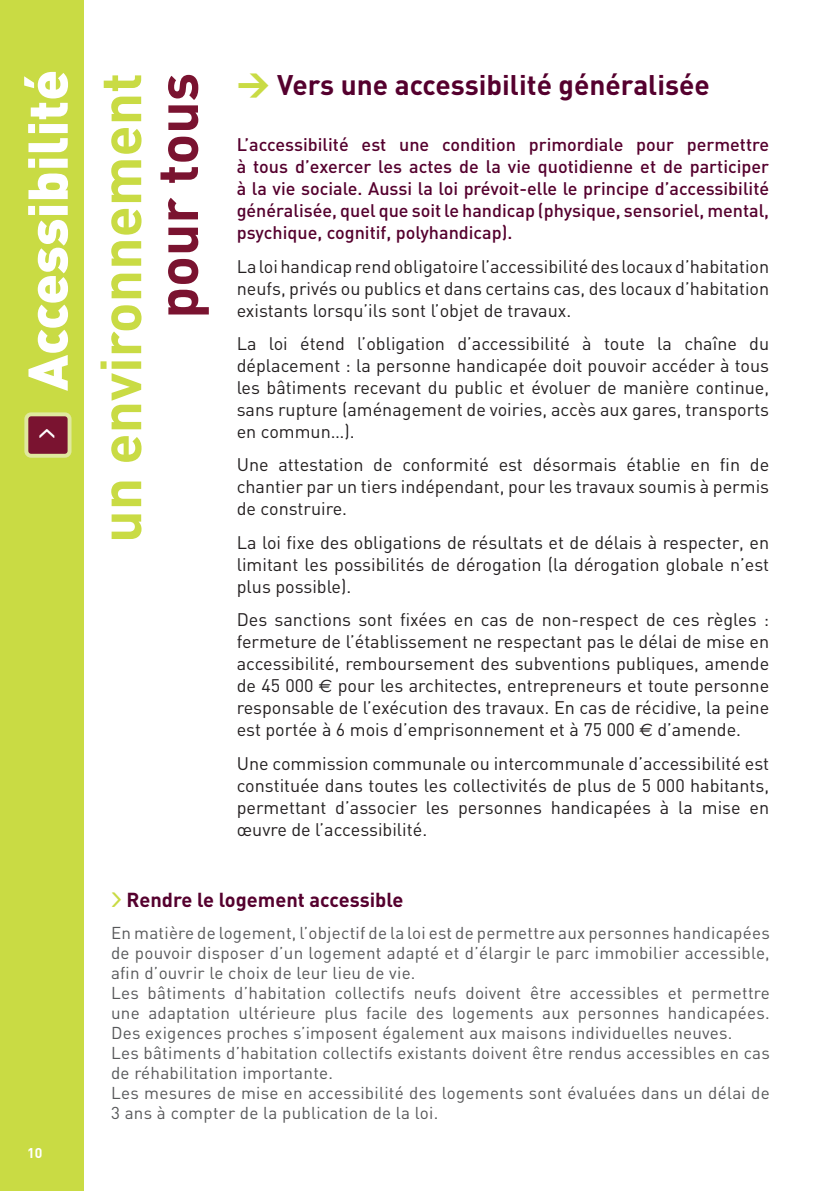
<style>
.page{position:relative;width:838px;height:1191px;background:#fff}
.page>*{position:absolute;margin:0;border:0;box-sizing:border-box;transform-origin:0 0}
.t1{font:700 56.8px "DIN";color:#c9db44}
.t2{font:700 56.8px "DIN";color:#7a1330}
.t3{font:900 55px "DIN";color:#fff}
.t4{font:700 28px "DIN";color:#55002e}
.t5{font:700 20.4px "Beta Sans";color:#fff}
.t6{font:700 20px "DIN";color:#55002e}
.t7{font:18px/22px "DIN";color:#231f20;text-align:justify}
.t8{font:500 18px/22px "DIN";color:#55002e;text-align:justify}
.t9{font:17px/20px "DIN";letter-spacing:.015em;color:#57585a}
.t10{font:700 14px "DIN";color:#fff}
.s1{font-weight:900;font-size:32px;color:#c9db44}
.s2{font-family:"Euro Sans"}
.s3{font-family:"Beta Sans";color:#c9db44}
</style>
<div class="page">
<div style="left:0;top:0;width:84px;height:1190px;background:#c9db44"></div>
<div style="left:26px;top:414px;width:43px;height:41px;background:#7a1330;border-radius:5px"></div>
<div style="left:24px;top:412px;width:47px;height:45px;border:4px solid #e0e99e;border-radius:5px"></div>
<h2 class="t3" style="left:28px;top:391px;width:322px;rotate:-90deg">Accessibilité</h2>
<p class="t5" style="left:40px;top:439px;width:12px;rotate:-90deg">&gt;</p>
<p class="t10" style="left:27px;top:1147px;width:17px">10</p>
<h1 class="t1" style="left:100px;top:542px;width:471px;rotate:-90deg">un environnement</h1>
<h1 class="t2" style="left:157px;top:318px;width:247px;rotate:-90deg">pour tous</h1>
<h3 class="t4" style="left:237px;top:75px;width:474px"><span class="s1">&gt;</span> Vers une accessibilité généralisée</h3>
<p class="t8" style="left:236px;top:135px;width:534px">L’accessibilité est une condition primordiale pour permettre à tous d’exercer les actes de la vie quotidienne et de participer à la vie sociale. Aussi la loi prévoit-elle le principe d’accessibilité généralisée, quel que soit le handicap (physique, sensoriel, mental, psychique, cognitif, polyhandicap).</p>
<p class="t7" style="left:236px;top:257px;width:534px">La loi handicap rend obligatoire l’accessibilité des locaux d’habitation neufs, privés ou publics et dans certains cas, des locaux d’habitation existants lorsqu’ils sont l’objet de travaux.</p>
<p class="t7" style="left:236px;top:334px;width:534px">La loi étend l’obligation d’accessibilité à toute la chaîne du déplacement : la personne handicapée doit pouvoir accéder à tous les bâtiments recevant du public et évoluer de manière continue, sans rupture (aménagement de voiries, accès aux gares, transports en commun…).</p>
<p class="t7" style="left:236px;top:455px;width:534px">Une attestation de conformité est désormais établie en fin de chantier par un tiers indépendant, pour les travaux soumis à permis de construire.</p>
<p class="t7" style="left:236px;top:533px;width:534px">La loi fixe des obligations de résultats et de délais à respecter, en limitant les possibilités de dérogation (la dérogation globale n’est plus possible).</p>
<p class="t7" style="left:236px;top:610px;width:534px">Des sanctions sont fixées en cas de non-respect de ces règles : fermeture de l’établissement ne respectant pas le délai de mise en accessibilité, remboursement des subventions publiques, amende de 45 000 <span class="s2">€</span> pour les architectes, entrepreneurs et toute personne responsable de l’exécution des travaux. En cas de récidive, la peine est portée à 6 mois d’emprisonnement et à 75 000 <span class="s2">€</span> d’amende.</p>
<p class="t7" style="left:236px;top:753px;width:534px">Une commission communale ou intercommunale d’accessibilité est constituée dans toutes les collectivités de plus de 5 000 habitants, permettant d’associer les personnes handicapées à la mise en œuvre de l’accessibilité.</p>
<p class="t6" style="left:111px;top:892px;width:294px"><span class="s3">&gt;</span> Rendre le logement accessible</p>
<p class="t9" style="left:111px;top:924px;width:660px">En matière de logement, l’objectif de la loi est de permettre aux personnes handicapées de pouvoir disposer d’un logement adapté et d’élargir le parc immobilier accessible, afin d’ouvrir le choix de leur lieu de vie.<br>Les bâtiments d’habitation collectifs neufs doivent être accessibles et permettre une adaptation ultérieure plus facile des logements aux personnes handicapées.<br>Des exigences proches s’imposent également aux maisons individuelles neuves.<br>Les bâtiments d’habitation collectifs existants doivent être rendus accessibles en cas de réhabilitation importante.<br>Les mesures de mise en accessibilité des logements sont évaluées dans un délai de 3 ans à compter de la publication de la loi.</p>
</div>
